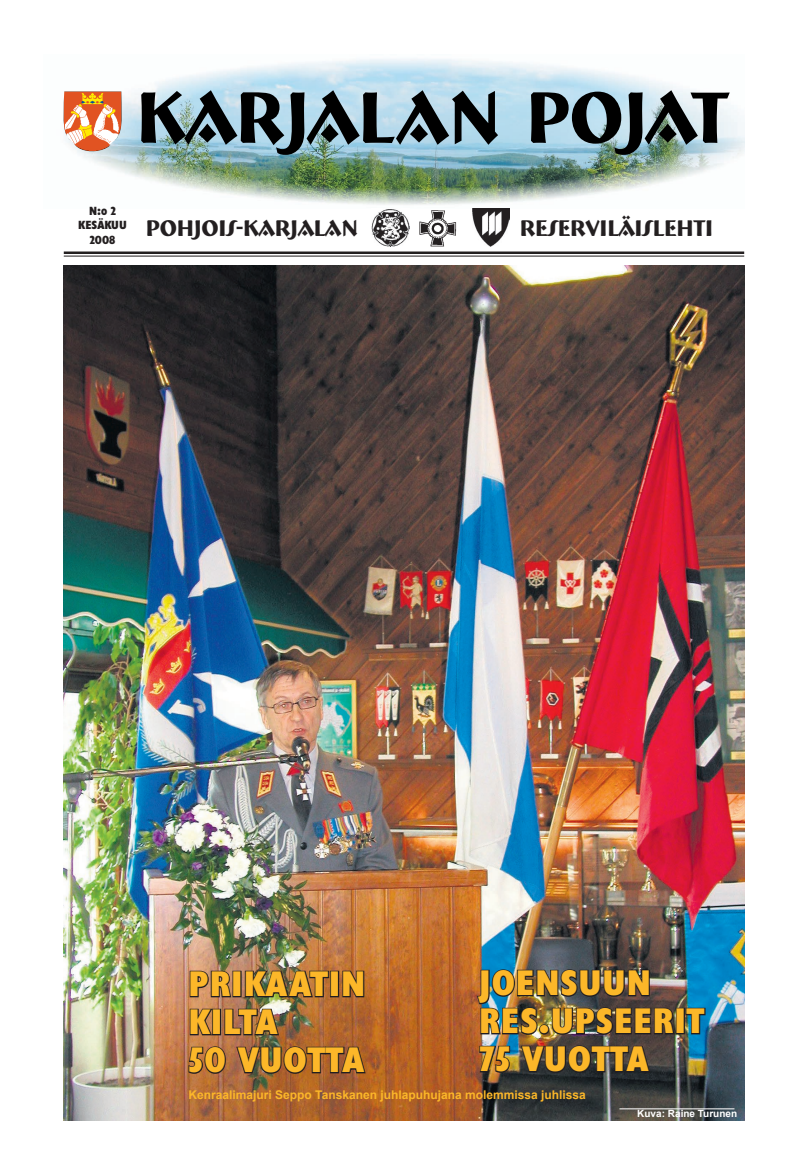
<style>
.page{position:relative;width:808px;height:1163px;background:#fff}
.page>*{position:absolute;margin:0;border:0;box-sizing:border-box;transform-origin:0 0}
.t1{font:700 74px "Bremen BT";color:#000;scale:.93 1}
.t2{font:700 condensed 36px/38px "Humanist 521 BT Xtra";letter-spacing:.025em;color:#fcb729}
.t3{font:700 23px "Bremen BT";color:#231f20;scale:.95 1}
.t4{font:700 12px "Arial";color:#fcb729}
.t5{font:700 condensed 12px/14.4px "Humanist 521 BT Xtra";color:#231f20;text-align:center}
.t6{font:700 10px "Arial";color:#fff}
</style>
<div class="page">
<img style="left:64px;top:266px;width:680px;height:854px">
<img style="left:77px;top:58px;width:667px;height:151px">
<img style="left:371px;top:208px;width:38px;height:38px">
<img style="left:473px;top:208px;width:36px;height:38px">
<hr style="left:64px;top:251px;width:680px;height:3px;background:#231f20">
<hr style="left:64px;top:255px;width:680px;height:1px;background:#231f20">
<img style="left:412px;top:208px;width:48px;height:39px">
<img style="left:63px;top:91px;width:60px;height:61px">
<hr style="left:619px;top:1108px;width:115px;height:1px;background:#fff">
<img style="left:187px;top:956px;width:180px;height:118px">
<div style="left:676px;top:1007px;width:9px;height:27px;border:2px solid #231f20"></div>
<svg style="left:685px;top:1006px;width:21px;height:29px"></svg>
<img style="left:476px;top:968px;width:200px;height:105px">
<h1 class="t1" style="left:136px;top:71px;width:638px">KARJALAN POJAT</h1>
<p class="t5" style="left:78px;top:203px;width:50px">N:O 2<br>KESÄKUU<br>2008</p>
<h3 class="t3" style="left:146px;top:214px;width:225px">POHJOIS-KARJALAN</h3>
<h3 class="t3" style="left:520px;top:214px;width:205px">RESERVILÄISLEHTI</h3>
<h2 class="t2" style="left:189px;top:964px;width:178px">PRIKAATIN<br>KILTA<br>50 VUOTTA</h2>
<h2 class="t2" style="left:479px;top:963px;width:226px">JOENSUUN<br>RES.UPSEE RIT<br>75 VUOTTA</h2>
<p class="t4" style="left:189px;top:1087px;width:399px">Kenraalimajuri Seppo Tanskanen juhlapuhujana molemmissa juhlissa</p>
<p class="t6" style="left:637px;top:1107px;width:101px">Kuva: Raine Turunen</p>
</div>
